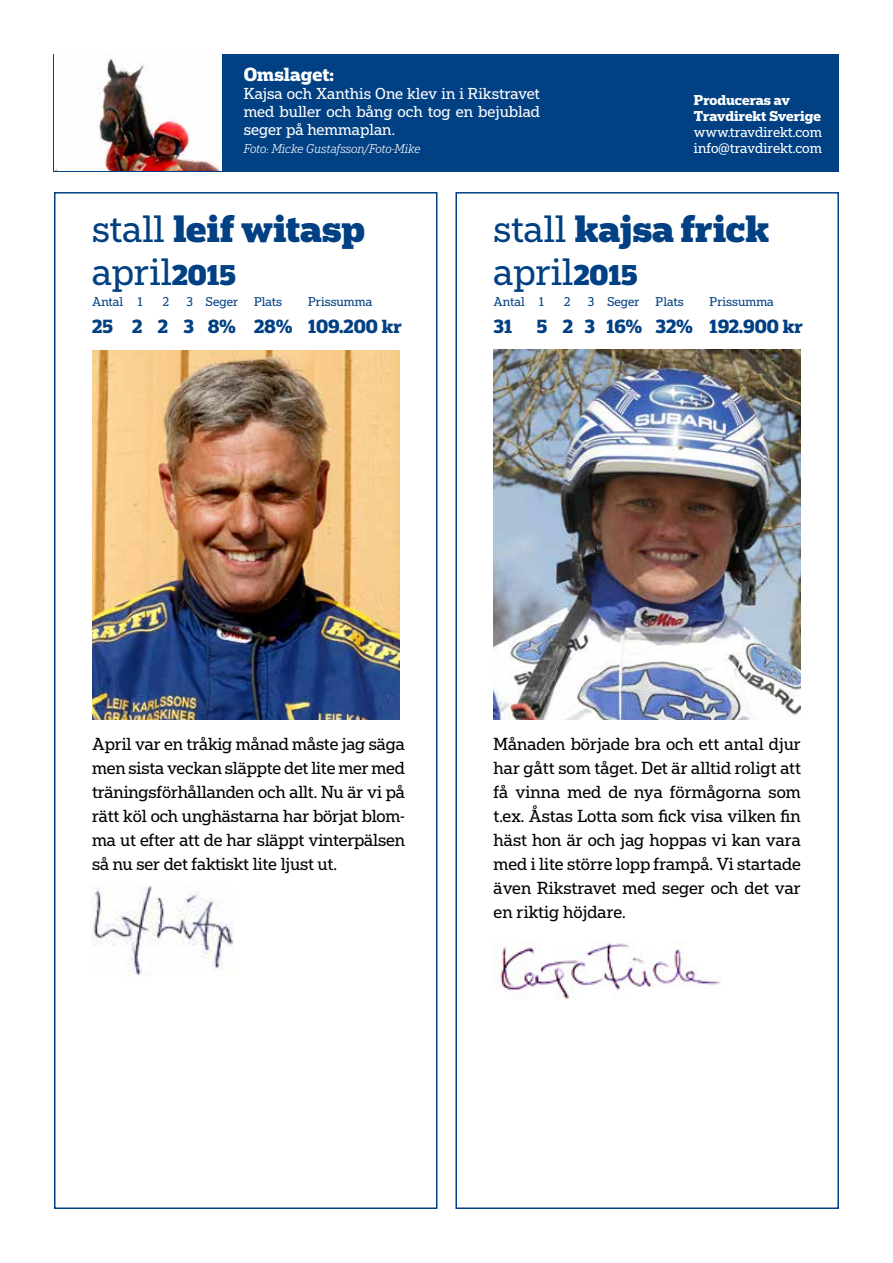
<style>
.page{position:relative;width:893px;height:1263px;background:#fff}
.page>*{position:absolute;margin:0;border:0;box-sizing:border-box;transform-origin:0 0}
.t1{font:36px/43.2px "Popular";color:#004083}
.t2{font:700 18px "Popular";color:#004083}
.t3{font:700 18px "Popular";color:#fff}
.t4{font:16.5px/24px "Popular";letter-spacing:-.01em;color:#000;text-align:justify}
.t5{font:15px/18px "Popular";color:#fff;text-align:justify}
.t6{font:13.5px/16.2px "Popular";color:#fff}
.t7{font:700 13.5px/16.2px "Popular";letter-spacing:-.005em;color:#fff}
.t8{font:12px "Popular";color:#004083}
.t9{font:italic 300 12px "Popular";letter-spacing:-.005em;color:#fff}
.s1{font-weight:900}
.s2{font-weight:900;font-size:27px}
</style>
<div class="page">
<div style="left:54px;top:54px;width:785px;height:117px;background:#004083"></div>
<img style="left:494px;top:350px;width:307px;height:369px">
<div style="left:54px;top:192px;width:383px;height:1017px;border:2px solid #004083"></div>
<div style="left:455px;top:192px;width:384px;height:1017px;border:2px solid #004083"></div>
<img style="left:92px;top:351px;width:307px;height:368px">
<img style="left:91px;top:887px;width:143px;height:90px">
<img style="left:498px;top:939px;width:223px;height:60px">
<img style="left:54px;top:54px;width:167px;height:116px">
<p class="t3" style="left:244px;top:63px;width:92px">Omslaget:</p>
<p class="t5" style="left:244px;top:84px;width:298px">Kajsa och Xanthis One klev in i Rikstravet med buller och bång och tog en bejublad seger på hemmaplan.</p>
<p class="t9" style="left:244px;top:141px;width:178px">Foto: Micke Gustafsson/Foto-Mike</p>
<p class="t7" style="left:694px;top:91px;width:129px">Produceras av<br>Travdirekt Sverige</p>
<p class="t6" style="left:694px;top:123px;width:130px">www.travdirekt.com info@travdirekt.com</p>
<h1 class="t1" style="left:92px;top:206px;width:275px">stall <span class="s1">leif witasp </span>april<span class="s2">2015</span></h1>
<p class="t8" style="left:92px;top:294px;width:52px">Antal 1</p>
<p class="t8" style="left:163px;top:294px;width:8px">2</p>
<p class="t8" style="left:186px;top:294px;width:53px">3 Seger</p>
<p class="t8" style="left:254px;top:294px;width:30px">Plats</p>
<p class="t8" style="left:308px;top:294px;width:66px">Prissumma</p>
<p class="t2" style="left:92px;top:315px;width:311px">25 2 2 3 8% 28% 109.200 kr</p>
<h1 class="t1" style="left:494px;top:206px;width:277px">stall <span class="s1">kajsa frick </span>april<span class="s2">2015</span></h1>
<p class="t8" style="left:494px;top:294px;width:52px">Antal 1</p>
<p class="t8" style="left:564px;top:294px;width:8px">2</p>
<p class="t8" style="left:588px;top:294px;width:53px">3 Seger</p>
<p class="t8" style="left:656px;top:294px;width:30px">Plats</p>
<p class="t8" style="left:710px;top:294px;width:66px">Prissumma</p>
<p class="t2" style="left:494px;top:315px;width:20px">31</p>
<p class="t2" style="left:537px;top:315px;width:268px">5 2 3 16% 32% 192.900 kr</p>
<p class="t4" style="left:92px;top:732px;width:314px">April var en tråkig månad måste jag säga men sista veckan släppte det lite mer med träningsförhållanden och allt. Nu är vi på rätt köl och unghästarna har börjat blom&shy;ma ut efter att de har släppt vinterpälsen så nu ser det faktiskt lite ljust ut.</p>
<p class="t4" style="left:494px;top:732px;width:309px">Månaden började bra och ett antal djur har gått som tåget. Det är alltid roligt att få vinna med de nya förmågorna som t.ex. Åstas Lotta som fick visa vilken fin häst hon är och jag hoppas vi kan vara med i lite större lopp frampå. Vi startade även Rikstravet med seger och det var en riktig höjdare.</p>
</div>
